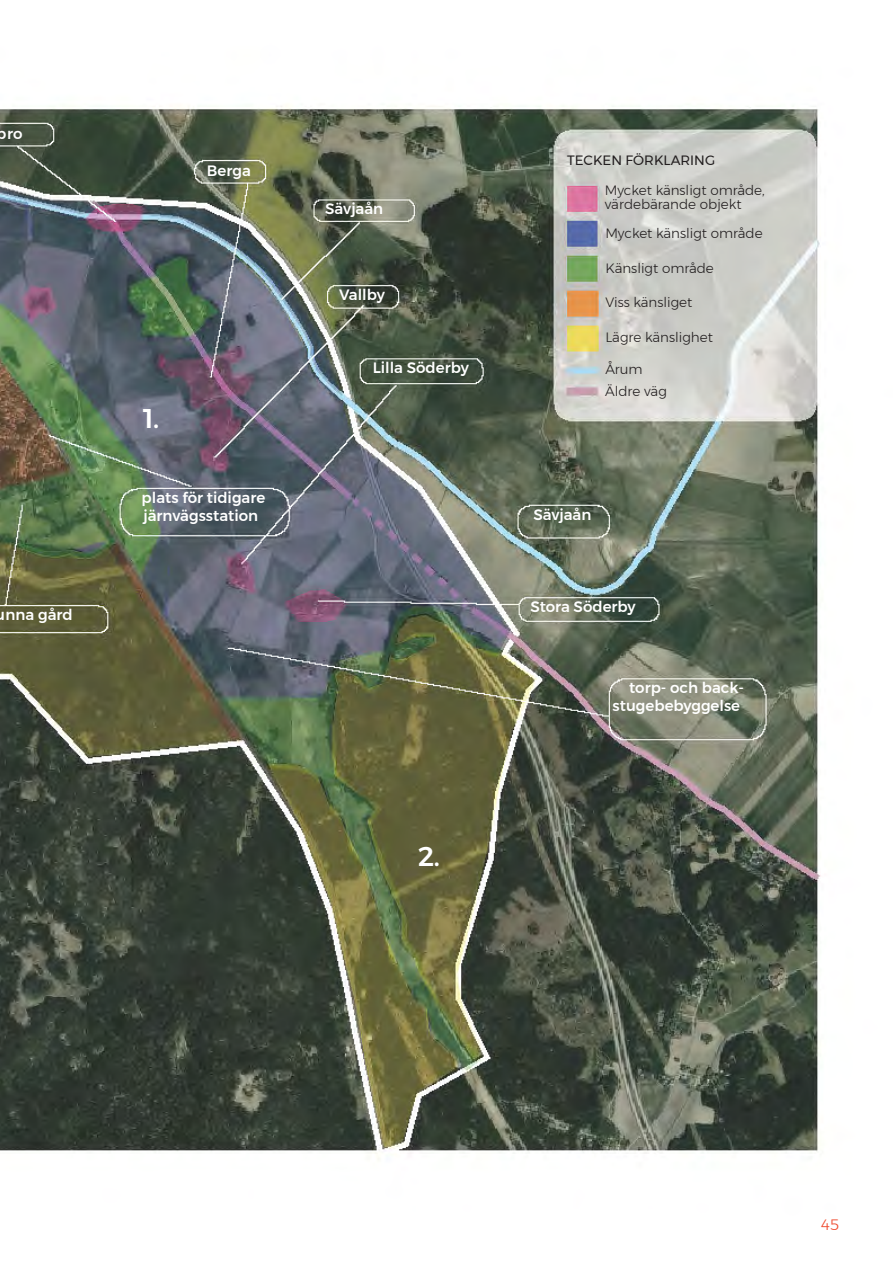
<style>
.page{position:relative;width:893px;height:1263px;background:#fff}
.page>*{position:absolute;margin:0;border:0;box-sizing:border-box;transform-origin:0 0}
.t1{font:500 27px "Montserrat";color:#fff}
.t2{font:500 15px/18px "Montserrat";color:#fff}
.t3{font:300 15px "Montserrat";color:#ef472a}
.faktatext{font:300 13.5px/13.5px "Montserrat";color:#231f20}
.faktatext-2{font:13.5px "Montserrat";color:#231f20}
</style>
<div class="page">
<img style="left:0;top:105px;width:821px;height:1055px">
<p class="t2" style="left:-3px;top:124px;width:27px">bro</p>
<p class="t2" style="left:-4px;top:606px;width:79px">unna gård</p>
<p class="t2" style="left:207px;top:161px;width:46px">Berga</p>
<p class="t1" style="left:143px;top:398px;width:18px">1.</p>
<p class="t2" style="left:142px;top:489px;width:125px">plats för tidigare järnvägsstation</p>
<p class="t2" style="left:325px;top:200px;width:60px">Sävjaån</p>
<p class="t2" style="left:339px;top:286px;width:47px">Vallby</p>
<p class="t2" style="left:373px;top:358px;width:98px">Lilla Söderby</p>
<p class="t1" style="left:418px;top:835px;width:24px">2.</p>
<p class="faktatext-2" style="left:567px;top:149px;width:150px">TECKEN FÖRKLARING</p>
<p class="faktatext" style="left:605px;top:183px;width:161px">Mycket känsligt område, värdebärande objekt</p>
<p class="faktatext" style="left:605px;top:226px;width:159px">Mycket känsligt område</p>
<p class="faktatext" style="left:605px;top:261px;width:110px">Känsligt område</p>
<p class="faktatext" style="left:605px;top:295px;width:89px">Viss känsliget</p>
<p class="faktatext" style="left:605px;top:330px;width:109px">Lägre känslighet</p>
<p class="faktatext" style="left:605px;top:362px;width:39px">Årum</p>
<p class="faktatext" style="left:605px;top:385px;width:63px">Äldre väg</p>
<p class="t2" style="left:533px;top:506px;width:60px">Sävjaån</p>
<p class="t2" style="left:530px;top:597px;width:107px">Stora Söderby</p>
<p class="t2" style="left:613px;top:678px;width:133px;text-align:right">torp- och back&shy;stugebebyggelse</p>
<p class="t3" style="left:821px;top:1213px;width:19px">45</p>
</div>
